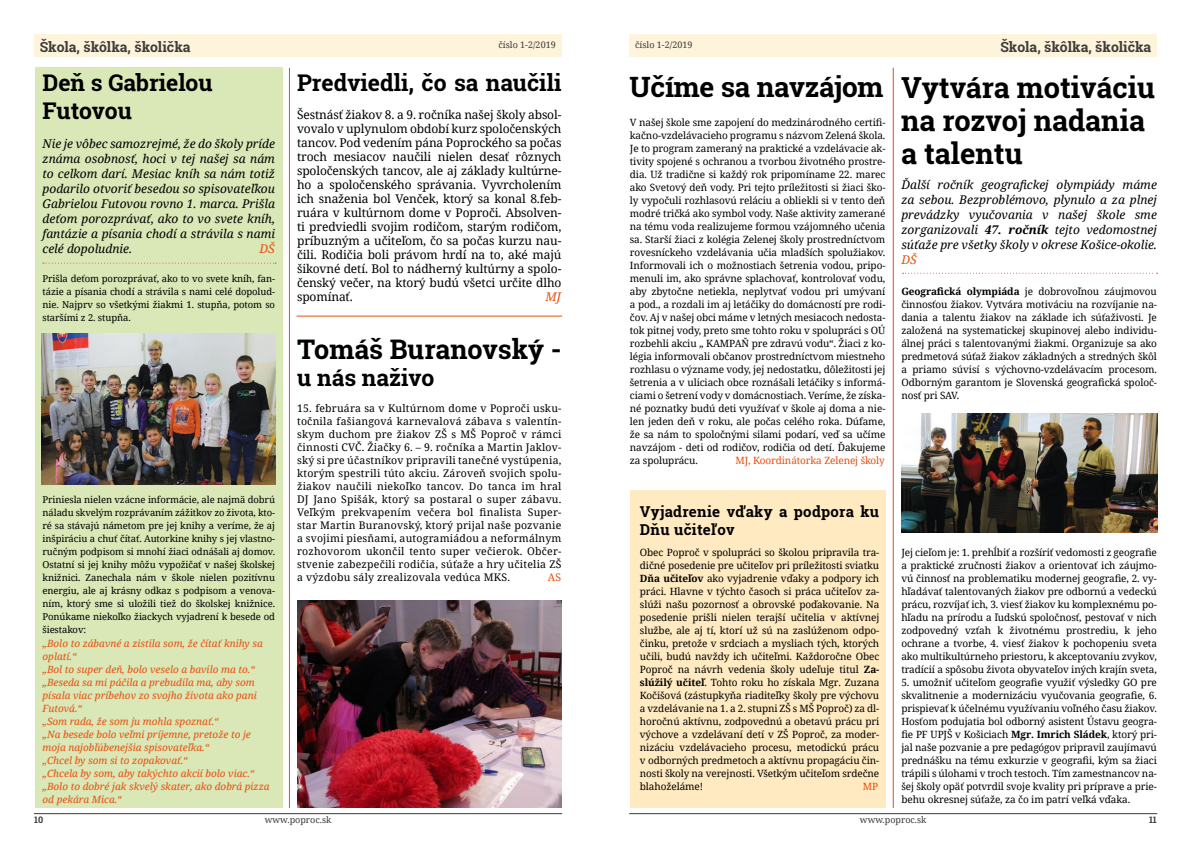
<style>
.page{position:relative;width:1191px;height:842px;background:#fff}
.page>*{position:absolute;margin:0;border:0;box-sizing:border-box;transform-origin:0 0}
.t1{font:700 29px/33px "Roboto Slab";color:#000}
.t2{font:700 27px "Roboto Slab";color:#000}
.t3{font:700 23px/27.6px "Roboto Slab";color:#000}
.t4{font:700 15px/18px "Roboto Slab";letter-spacing:.02em;color:#000}
.t5{font:700 14px "Roboto Slab";color:#3c3c3b}
.t6{font:12px/14px "Noto Serif";letter-spacing:-.01em;color:#000;text-align:justify}
.t7{font:italic 12px/15px "Noto Serif";color:#000;text-align:justify}
.t8{font:italic 12px "Noto Serif";color:#e74e0f}
.t9{font:10.5px/13px "Noto Serif";letter-spacing:.02em;color:#000;text-align:justify}
.t10{font:10.5px "Noto Serif";color:#e74e0f}
.t11{font:10px/13px "Noto Serif";letter-spacing:-.01em;color:#000;text-align:justify}
.t12{font:italic 10px/13px "Noto Serif";color:#e74e0f}
.t13{font:10px "Noto Serif";letter-spacing:-.01em;color:#e74e0f}
.t14{font:9.5px/13px "Noto Serif";letter-spacing:-.01em;color:#000;text-align:justify}
.t15{font:9px "Noto Serif";color:#3c3c3b}
.t16{font:700 9px "Roboto Slab";color:#3c3c3b}
.s1{font-size:28px}
.s2{font-weight:700}
</style>
<div class="page">
<div style="left:34px;top:34px;width:527px;height:23px;background:#fef3db"></div>
<div style="left:629px;top:34px;width:527px;height:23px;background:#fef3db"></div>
<div style="left:35px;top:68px;width:247px;height:740px;background:#dae7b6"></div>
<div style="left:630px;top:490px;width:255px;height:318px;background:#ffeac1"></div>
<img style="left:42px;top:334px;width:233px;height:150px">
<img style="left:901px;top:414px;width:256px;height:119px">
<img style="left:298px;top:601px;width:263px;height:207px">
<hr style="left:34px;top:813px;width:528px;height:1px;background:#3c3c3b">
<hr style="left:629px;top:813px;width:528px;height:1px;background:#3c3c3b">
<svg style="left:43px;top:263px;width:233px;height:1px"></svg>
<hr style="left:297px;top:316px;width:265px;height:1px;background:#e74e0f">
<hr style="left:289px;top:68px;width:1px;height:740px;background:#e74e0f">
<hr style="left:893px;top:68px;width:1px;height:740px;background:#e74e0f">
<svg style="left:902px;top:273px;width:255px;height:1px"></svg>
<h3 class="t5" style="left:40px;top:37px;width:152px">Škola, škôlka, školička</h3>
<p class="t15" style="left:498px;top:39px;width:59px">číslo 1-2/2019</p>
<p class="t15" style="left:635px;top:39px;width:59px">číslo 1-2/2019</p>
<h3 class="t5" style="left:1000px;top:37px;width:152px">Škola, škôlka, školička</h3>
<h3 class="t3" style="left:43px;top:69px;width:172px">Deň s Gabrielou<br>Futovou</h3>
<p class="t7" style="left:43px;top:136px;width:234px">Nie je vôbec samozrejmé, že do školy príde známa osobnosť, hoci v tej našej sa nám to celkom darí. Mesiac kníh sa nám totiž podarilo otvoriť besedou so spisovateľkou Gabrielou Futovou rovno 1. marca. Prišla deťom porozprávať, ako to vo svete kníh, fantázie a písania chodí a strávila s nami celé dopoludnie.</p>
<h3 class="t3" style="left:297px;top:69px;width:266px">Predviedli, čo sa naučili</h3>
<p class="t6" style="left:297px;top:108px;width:266px">Šestnásť žiakov 8. a 9. ročníka našej školy absol&shy;vovalo v uplynulom období kurz spoločenských tancov. Pod vedením pána Poprockého sa počas troch mesiacov naučili nielen desať rôznych spoločenských tancov, ale aj základy kultúrne&shy;ho a spoločenského správania. Vyvrcholením ich snaženia bol Venček, ktorý sa konal 8.feb&shy;ruára v kultúrnom dome v Poproči. Absolven&shy;ti predviedli svojim rodičom, starým rodičom, príbuzným a učiteľom, čo sa počas kurzu nau&shy;čili. Rodičia boli právom hrdí na to, aké majú šikovné detí. Bol to nádherný kultúrny a spolo&shy;čenský večer, na ktorý budú všetci určite dlho spomínať.</p>
<h1 class="t1" style="left:901px;top:70px;width:256px;text-indent:-271px"><span class="s1">Učíme sa navzájom</span> Vytvára motiváciu na rozvoj nadania a talentu</h1>
<p class="t11" style="left:630px;top:116px;width:257px">V našej škole sme zapojení do medzinárodného certifi&shy;kačno-vzdelávacieho programu s názvom Zelená škola.<br>Je to program zameraný na praktické a vzdelávacie ak&shy;tivity spojené s ochranou a tvorbou životného prostre&shy;dia. Už tradične si každý rok pripomíname 22. marec ako Svetový deň vody. Pri tejto príležitosti si žiaci ško&shy;ly vypočuli rozhlasovú reláciu a obliekli si v tento deň modré tričká ako symbol vody. Naše aktivity zamerané na tému voda realizujeme formou vzájomného učenia sa. Starší žiaci z kolégia Zelenej školy prostredníctvom rovesníckeho vzdelávania učia mladších spolužiakov.<br>Informovali ich o možnostiach šetrenia vodou, pripo&shy;menuli im, ako správne splachovať, kontrolovať vodu, aby zbytočne netiekla, neplytvať vodou pri umývaní a pod., a rozdali im aj letáčiky do domácností pre rodi&shy;čov. Aj v našej obci máme v letných mesiacoch nedosta&shy;tok pitnej vody, preto sme tohto roku v spolupráci s OÚ rozbehli akciu „ KAMPAŇ pre zdravú vodu“. Žiaci z ko&shy;légia informovali občanov prostredníctvom miestneho rozhlasu o význame vody, jej nedostatku, dôležitosti jej šetrenia a v uliciach obce roznášali letáčiky s informá&shy;ciami o šetrení vody v domácnostiach. Veríme, že získa&shy;né poznatky budú deti využívať v škole aj doma a nie&shy;len jeden deň v roku, ale počas celého roka. Dúfame, že sa nám to spoločnými silami podarí, veď sa učíme navzájom - deti od rodičov, rodičia od detí. Ďakujeme za spoluprácu.</p>
<p class="t7" style="left:901px;top:176px;width:257px">Ďalší ročník geografickej olympiády máme za sebou. Bezproblémovo, plynulo a za plnej prevádzky vyučovania v našej škole sme zorganizovali <span class="s2">47. ročník</span> tejto vedomostnej súťaže pre všetky školy v okrese Košice-‑okolie.</p>
<p class="t8" style="left:901px;top:251px;width:17px">DŠ</p>
<p class="t11" style="left:901px;top:285px;width:257px"><span class="s2">Geografická olympiáda</span> je dobrovoľnou záujmovou činnosťou žiakov. Vytvára motiváciu na rozvíjanie na&shy;dania a talentu žiakov na základe ich súťaživosti. Je založená na systematickej skupinovej alebo individu&shy;álnej práci s talentovanými žiakmi. Organizuje sa ako predmetová súťaž žiakov základných a stredných škôl a priamo súvisí s výchovno-‑vzdelávacím procesom.<br>Odborným garantom je Slovenská geografická spoloč&shy;nosť pri SAV.</p>
<p class="t8" style="left:259px;top:241px;width:17px">DŠ</p>
<p class="t14" style="left:43px;top:272px;width:234px">Prišla deťom porozprávať, ako to vo svete kníh, fan&shy;tázie a písania chodí a strávila s nami celé dopolud&shy;nie. Najprv so všetkými žiakmi 1. stupňa, potom so staršími z 2. stupňa.</p>
<p class="t8" style="left:545px;top:289px;width:17px">MJ</p>
<h2 class="t2" style="left:297px;top:331px;width:266px">Tomáš Buranovský -</h2>
<h3 class="t3" style="left:297px;top:364px;width:139px">u nás naživo</h3>
<p class="t9" style="left:297px;top:402px;width:266px">15. februára sa v Kultúrnom dome v Poproči usku&shy;točnila fašiangová karnevalová zábava s valentín&shy;skym duchom pre žiakov ZŠ s MŠ Poproč v rámci činnosti CVČ. Žiačky 6. – 9. ročníka a Martin Jaklov&shy;ský si pre účastníkov pripravili tanečné vystúpenia, ktorým spestrili túto akciu. Zároveň svojich spolu&shy;žiakov naučili niekoľko tancov. Do tanca im hral DJ Jano Spišák, ktorý sa postaral o super zábavu.<br>Veľkým prekvapením večera bol finalista Super&shy;star Martin Buranovský, ktorý prijal naše pozvanie a svojimi piesňami, autogramiádou a neformálnym rozhovorom ukončil tento super večierok. Občer&shy;stvenie zabezpečili rodičia, súťaže a hry učitelia ZŠ a výzdobu sály zrealizovala vedúca MKS.</p>
<p class="t13" style="left:735px;top:454px;width:151px">MJ, Koordinátorka Zelenej školy</p>
<p class="t14" style="left:43px;top:493px;width:234px">Priniesla nielen vzácne informácie, ale najmä dobrú náladu skvelým rozprávaním zážitkov zo života, kto&shy;ré sa stávajú námetom pre jej knihy a veríme, že aj inšpiráciu a chuť čítať. Autorkine knihy s jej vlastno&shy;ručným podpisom si mnohí žiaci odnášali aj domov.<br>Ostatní si jej knihy môžu vypožičať v našej školskej knižnici. Zanechala nám v škole nielen pozitívnu energiu, ale aj krásny odkaz s podpisom a venova&shy;ním, ktorý sme si uložili tiež do školskej knižnice.<br>Ponúkame niekoľko žiackych vyjadrení k besede od šiestakov:</p>
<p class="t12" style="left:43px;top:636px;width:229px">„Bolo to zábavné a zistila som, že čítať knihy sa oplatí.“<br>„Bol to super deň, bolo veselo a bavilo ma to.“ „Beseda sa mi páčila a prebudila ma, aby som písala viac príbehov zo svojho života ako pani Futová.“<br>„Som rada, že som ju mohla spoznať.“<br>„Na besede bolo veľmi príjemne, pretože to je moja najobľúbenejšia spisovateľka.“<br>„Chcel by som si to zopakovať.“<br>„Chcela by som, aby takýchto akcií bolo viac.“ „Bolo to dobré jak skvelý skater, ako dobrá pizza od pekára Mica.“</p>
<h3 class="t4" style="left:640px;top:503px;width:241px">Vyjadrenie vďaky a podpora ku<br>Dňu učiteľov</h3>
<p class="t11" style="left:640px;top:545px;width:241px">Obec Poproč v spolupráci so školou pripravila tra&shy;dičné posedenie pre učiteľov pri príležitosti sviatku <span class="s2">Dňa učiteľov</span> ako vyjadrenie vďaky a podpory ich práci. Hlavne v týchto časoch si práca učiteľov za&shy;slúži našu pozornosť a obrovské poďakovanie. Na posedenie prišli nielen terajší učitelia v aktívnej službe, ale aj tí, ktorí už sú na zaslúženom odpo&shy;činku, pretože v srdciach a mysliach tých, ktorých učili, budú navždy ich učiteľmi. Každoročne Obec Poproč na návrh vedenia školy udeľuje titul <span class="s2">Za&shy;slúžilý učiteľ</span>. Tohto roku ho získala Mgr. Zuzana Kočišová (zástupkyňa riaditeľky školy pre výchovu a vzdelávanie na 1. a 2. stupni ZŠ s MŠ Poproč) za dl&shy;horočnú aktívnu, zodpovednú a obetavú prácu pri výchove a vzdelávaní detí v ZŠ Poproč, za moder&shy;nizáciu vzdelávacieho procesu, metodickú prácu v odborných predmetoch a aktívnu propagáciu čin&shy;nosti školy na verejnosti. Všetkým učiteľom srdečne blahoželáme!</p>
<p class="t11" style="left:901px;top:545px;width:257px">Jej cieľom je: 1. prehĺbiť a rozšíriť vedomosti z geografie a praktické zručnosti žiakov a orientovať ich záujmo&shy;vú činnosť na problematiku modernej geografie, 2. vy&shy;hľadávať talentovaných žiakov pre odbornú a vedeckú prácu, rozvíjať ich, 3. viesť žiakov ku komplexnému po&shy;hľadu na prírodu a ľudskú spoločnosť, pestovať v nich zodpovedný vzťah k životnému prostrediu, k jeho ochrane a tvorbe, 4. viesť žiakov k pochopeniu sveta ako multikultúrneho priestoru, k akceptovaniu zvykov, tradícií a spôsobu života obyvateľov iných krajín sveta,</p>
<p class="t11" style="left:901px;top:675px;width:257px">5. umožniť učiteľom geografie využiť výsledky GO pre skvalitnenie a modernizáciu vyučovania geografie, 6. prispievať k účelnému využívaniu voľného času žiakov.<br>Hosťom podujatia bol odborný asistent Ústavu geogra&shy;fie PF UPJŠ v Košiciach <span class="s2">Mgr. Imrich Sládek</span>, ktorý pri&shy;jal naše pozvanie a pre pedagógov pripravil zaujímavú prednášku na tému exkurzie v geografii, kým sa žiaci trápili s úlohami v troch testoch. Tím zamestnancov na&shy;šej školy opäť potvrdil svoje kvality pri príprave a prie&shy;behu okresnej súťaže, za čo im patrí veľká vďaka.</p>
<p class="t10" style="left:548px;top:570px;width:15px">AS</p>
<p class="t13" style="left:862px;top:779px;width:17px">MP</p>
<p class="t16" style="left:34px;top:814px;width:11px">10</p>
<p class="t15" style="left:265px;top:814px;width:68px">www.poproc.sk</p>
<p class="t15" style="left:860px;top:814px;width:68px">www.poproc.sk</p>
<p class="t16" style="left:1149px;top:814px;width:9px">11</p>
</div>
